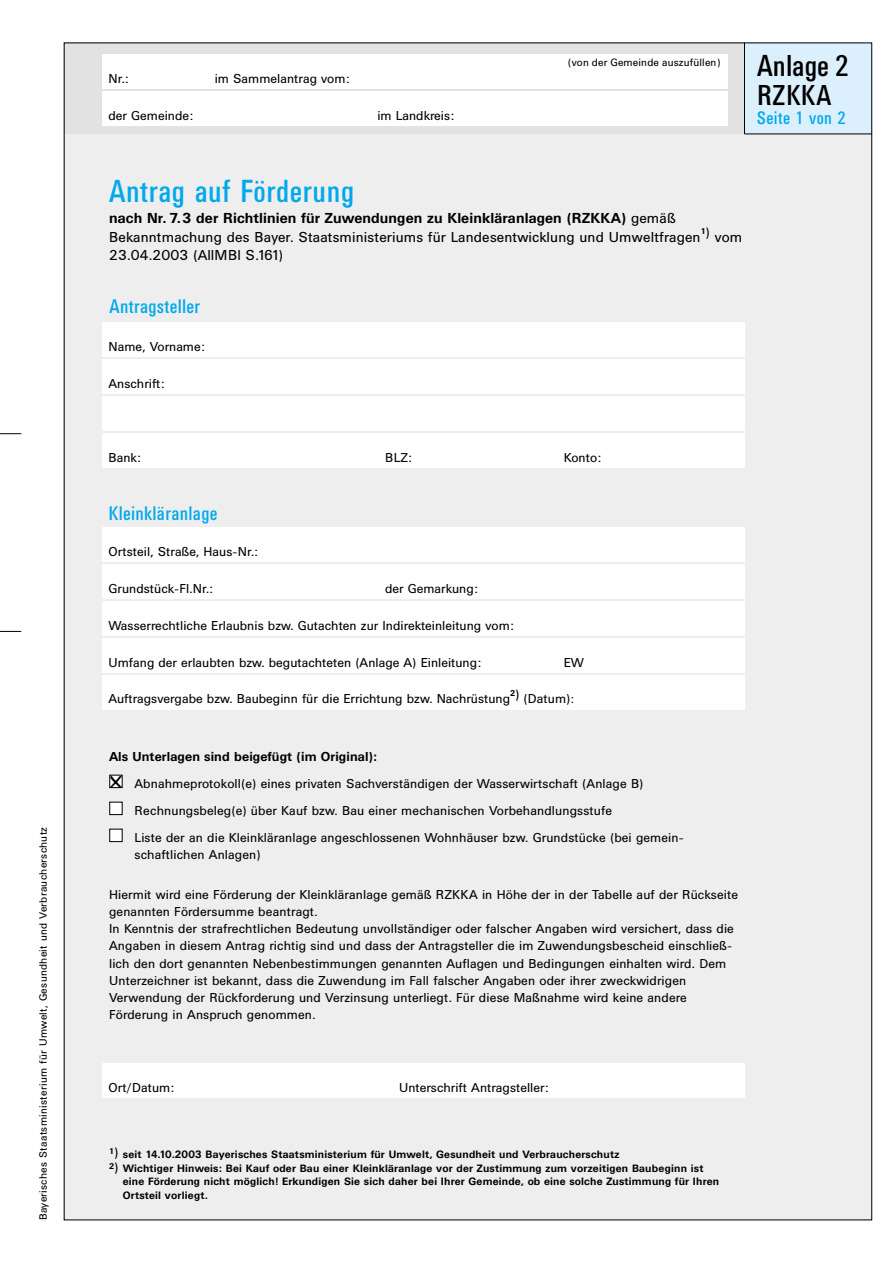
<style>
.page{position:relative;width:893px;height:1263px;background:#fff}
.page>*{position:absolute;margin:0;border:0;box-sizing:border-box;transform-origin:0 0}
.t1{font:31.5px "Univers Condensed BQ";letter-spacing:.015em;color:#00a9ec}
.t2{font:30px "Univers Condensed BQ";color:#000}
.t3{font:28.5px "Univers Condensed BQ";letter-spacing:.025em;color:#000}
.t4{font:19.5px "Univers Condensed BQ";letter-spacing:.015em;color:#00a9ec}
.t5{font:18px "Univers Condensed BQ";letter-spacing:.025em;color:#00a9ec}
.t6{font:14.25px/18.8px "Univers BQ";letter-spacing:.005em;color:#000}
.t7{font:12.75px/17.2px "Univers BQ";letter-spacing:.005em;color:#000}
.t8{font:700 12.75px "Univers BQ";letter-spacing:.005em;color:#000}
.t9{font:700 10.5px/13.5px "Univers BQ";letter-spacing:.02em;color:#000}
.t10{font:10.5px "Univers BQ";letter-spacing:.025em;color:#000}
.s1{font-weight:700}
.s2{font-size:12px}
.s3{color:#fff}
.s4{font-weight:400;font-size:13.5px}
</style>
<div class="page">
<div style="left:64px;top:43px;width:808px;height:1177px;background:#eee"></div>
<div style="left:64px;top:43px;width:680px;height:91px;background:#e2e2e2"></div>
<div style="left:744px;top:43px;width:127px;height:91px;background:#dceffc"></div>
<svg style="left:0;top:631px;width:21px;height:1px"></svg>
<svg style="left:0;top:433px;width:21px;height:1px"></svg>
<hr style="left:744px;top:43px;width:1px;height:91px;background:#000">
<hr style="left:744px;top:134px;width:128px;height:1px;background:#000">
<div style="left:102px;top:54px;width:625px;height:34px;background:#fff"></div>
<div style="left:102px;top:91px;width:625px;height:34px;background:#fff"></div>
<div style="left:102px;top:322px;width:642px;height:34px;background:#fff"></div>
<div style="left:102px;top:359px;width:642px;height:34px;background:#fff"></div>
<div style="left:102px;top:396px;width:642px;height:34px;background:#fff"></div>
<div style="left:102px;top:433px;width:642px;height:34px;background:#fff"></div>
<div style="left:102px;top:1064px;width:642px;height:34px;background:#fff"></div>
<div style="left:102px;top:528px;width:642px;height:34px;background:#fff"></div>
<div style="left:102px;top:565px;width:642px;height:34px;background:#fff"></div>
<div style="left:102px;top:602px;width:642px;height:34px;background:#fff"></div>
<div style="left:102px;top:639px;width:642px;height:34px;background:#fff"></div>
<div style="left:102px;top:676px;width:642px;height:34px;background:#fff"></div>
<p class="t10" style="left:39px;top:1220px;width:395px;rotate:-90deg">Bayerisches Staatsministerium für Umwelt, Gesundheit und Verbraucherschutz</p>
<p class="t7" style="left:108px;top:71px;width:22px">Nr.:</p>
<p class="t7" style="left:215px;top:71px;width:136px">im Sammelantrag vom:</p>
<p class="t7" style="left:108px;top:108px;width:86px">der Gemeinde:</p>
<p class="t7" style="left:377px;top:108px;width:78px">im Landkreis:</p>
<p class="t10" style="left:567px;top:58px;width:155px">(von der Gemeinde auszufüllen)</p>
<h2 class="t2" style="left:757px;top:54px;width:94px">Anlage 2</h2>
<h3 class="t3" style="left:757px;top:83px;width:76px">RZKKA</h3>
<h3 class="t5" style="left:757px;top:111px;width:90px">Seite 1 von 2</h3>
<h1 class="t1" style="left:109px;top:178px;width:246px">Antrag auf Förderung</h1>
<p class="t6" style="left:109px;top:210px;width:634px"><span class="s1">nach Nr. 7.3 der Richtlinien für Zuwendungen zu Kleinkläranlagen (RZKKA)</span> gemäß<br>Bekanntmachung des Bayer. Staatsministeriums für Landesentwicklung und Umweltfragen<sup>1</sup><sup>)</sup> vom<br>23.04.2003 (AllMBl S.161)</p>
<h3 class="t4" style="left:110px;top:298px;width:92px">Antragsteller</h3>
<p class="t7" style="left:108px;top:339px;width:98px">Name, Vorname:</p>
<p class="t7" style="left:108px;top:376px;width:58px">Anschrift:</p>
<p class="t7" style="left:108px;top:450px;width:34px">Bank:</p>
<p class="t7" style="left:385px;top:450px;width:28px">BLZ:</p>
<p class="t7" style="left:563px;top:450px;width:39px">Konto:</p>
<h3 class="t4" style="left:109px;top:505px;width:110px">Kleinkläranlage</h3>
<p class="t7" style="left:108px;top:544px;width:151px">Ortsteil, Straße, Haus-Nr.:</p>
<p class="t7" style="left:108px;top:581px;width:106px">Grundstück-Fl.Nr.:</p>
<p class="t7" style="left:385px;top:581px;width:94px">der Gemarkung:</p>
<p class="t7" style="left:108px;top:618px;width:407px">Wasserrechtliche Erlaubnis bzw. Gutachten zur Indirekteinleitung vom:</p>
<p class="t7" style="left:108px;top:655px;width:374px">Umfang der erlaubten bzw. begutachteten (Anlage A) Einleitung:</p>
<p class="t7" style="left:563px;top:655px;width:22px">EW</p>
<p class="t7" style="left:108px;top:691px;width:467px">Auftragsvergabe bzw. Baubeginn für die Errichtung bzw. Nachrüstung<sup>2</sup><sup>)</sup> (Datum)<span class="s2">:</span></p>
<p class="t8" style="left:109px;top:751px;width:269px">Als Unterlagen sind beigefügt (im Original):</p>
<p class="t7" style="left:109px;top:776px;width:536px"><span class="s3">■</span> Abnahmeprotokoll(e) eines privaten Sachverständigen der Wasserwirtschaft (Anlage B)</p>
<p class="t7" style="left:109px;top:803px;width:504px"><span class="s3">■</span> Rechnungsbeleg(e) über Kauf bzw. Bau einer mechanischen Vorbehandlungsstufe</p>
<p class="t7" style="left:135px;top:830px;width:550px;text-indent:-26px"><span class="s3">■</span> Liste der an die Kleinkläranlage angeschlossenen Wohnhäuser bzw. Grundstücke (bei gemein&shy;schaftlichen Anlagen)</p>
<p class="t7" style="left:109px;top:887px;width:630px">Hiermit wird eine Förderung der Kleinkläranlage gemäß RZKKA in Höhe der in der Tabelle auf der Rückseite genannten Fördersumme beantragt.<br>In Kenntnis der strafrechtlichen Bedeutung unvollständiger oder falscher Angaben wird versichert, dass die Angaben in diesem Antrag richtig sind und dass der Antragsteller die im Zuwendungsbescheid einschließ&shy;lich den dort genannten Nebenbestimmungen genannten Auflagen und Bedingungen einhalten wird. Dem Unterzeichner ist bekannt, dass die Zuwendung im Fall falscher Angaben oder ihrer zweckwidrigen Verwendung der Rückforderung und Verzinsung unterliegt. Für diese Maßnahme wird keine andere Förderung in Anspruch genommen.</p>
<p class="t7" style="left:108px;top:1080px;width:67px">Ort/Datum:</p>
<p class="t7" style="left:399px;top:1080px;width:151px">Unterschrift Antragsteller:</p>
<p class="t9" style="left:109px;top:1149px;width:511px"><sup>1</sup><span class="s4">)</span> seit 14.10.2003 Bayerisches Staatsministerium für Umwelt, Gesundheit und Verbraucherschutz</p>
<p class="t9" style="left:123px;top:1162px;width:597px;text-indent:-14px"><sup>2</sup><span class="s4">)</span> Wichtiger Hinweis: Bei Kauf oder Bau einer Kleinkläranlage vor der Zustimmung zum vorzeitigen Baubeginn ist eine Förderung nicht möglich! Erkundigen Sie sich daher bei Ihrer Gemeinde, ob eine solche Zustimmung für Ihren<br>Ortsteil vorliegt.</p>
</div>
